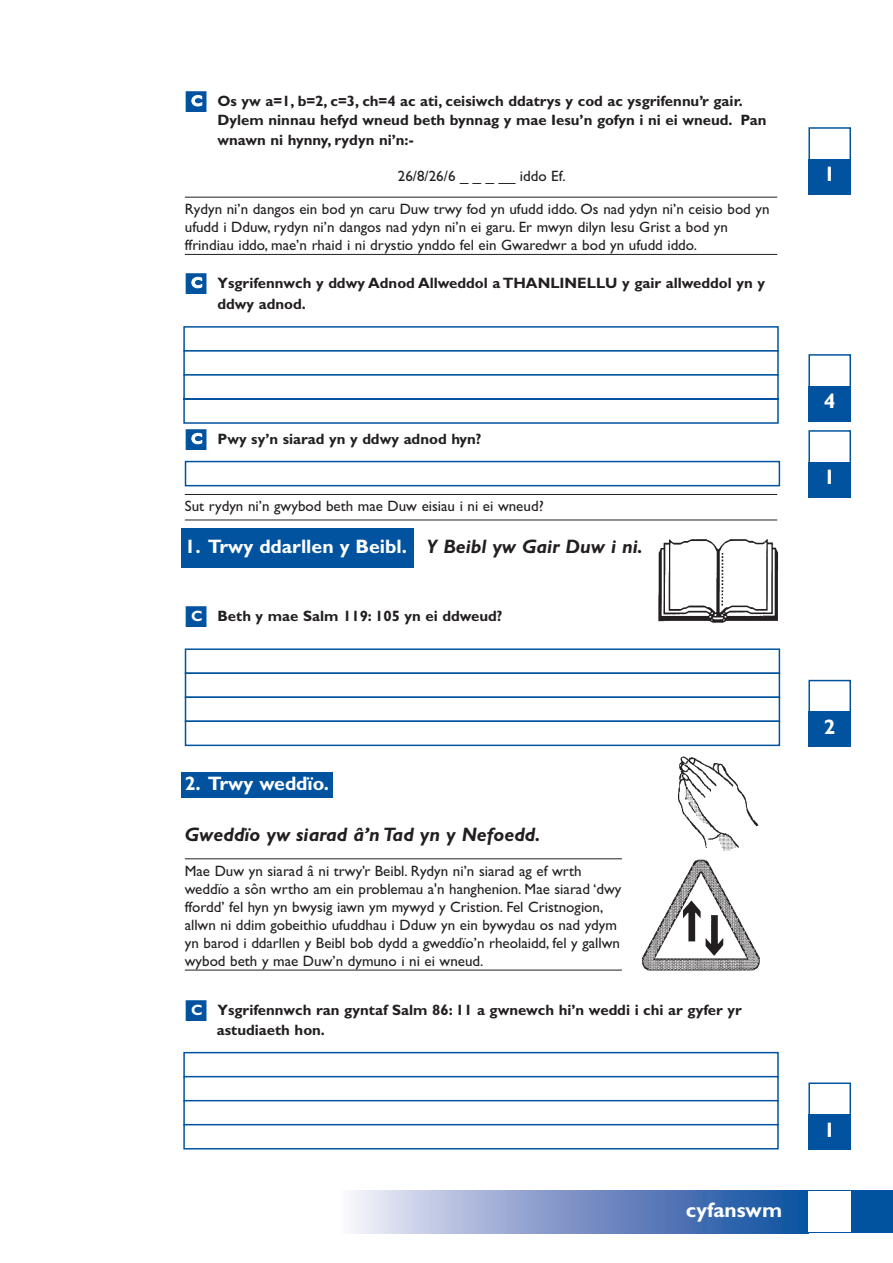
<style>
.page{position:relative;width:893px;height:1263px;background:#fff}
.page>*{position:absolute;margin:0;border:0;box-sizing:border-box;transform-origin:0 0}
.t1{font:700 21px "Gill Sans";color:#fff}
.t2{font:700 19.5px "Gill Sans";color:#fff}
.t3{font:italic 700 19.5px "Gill Sans";color:#231f20}
.t4{font:15px/18px "Gill Sans";color:#231f20}
.t5{font:700 15px/19.5px "Gill Sans";color:#231f20}
.s1{color:#0153a0}
.s2{color:#fff}
.s3{font-style:italic;color:#231f20}
</style>
<div class="page">
<div style="left:181px;top:528px;width:232px;height:40px;background:#0153a0"></div>
<div style="left:181px;top:773px;width:152px;height:25px;background:#0153a0"></div>
<hr style="left:185px;top:197px;width:592px;height:1px;background:#231f20">
<hr style="left:185px;top:254px;width:592px;height:1px;background:#231f20">
<hr style="left:185px;top:494px;width:592px;height:1px;background:#231f20">
<hr style="left:185px;top:520px;width:592px;height:1px;background:#231f20">
<hr style="left:185px;top:859px;width:437px;height:1px;background:#231f20">
<hr style="left:185px;top:970px;width:437px;height:1px;background:#231f20">
<div style="left:808px;top:127px;width:43px;height:34px;border:2px solid #0153a0"></div>
<div style="left:808px;top:159px;width:43px;height:35px;background:#0153a0"></div>
<div style="left:808px;top:354px;width:43px;height:34px;border:2px solid #0153a0"></div>
<div style="left:808px;top:386px;width:43px;height:35px;background:#0153a0"></div>
<div style="left:808px;top:430px;width:43px;height:34px;border:2px solid #0153a0"></div>
<div style="left:808px;top:462px;width:43px;height:35px;background:#0153a0"></div>
<div style="left:808px;top:680px;width:43px;height:34px;border:2px solid #0153a0"></div>
<div style="left:808px;top:711px;width:43px;height:36px;background:#0153a0"></div>
<div style="left:808px;top:1083px;width:43px;height:33px;border:2px solid #0153a0"></div>
<div style="left:808px;top:1114px;width:43px;height:36px;background:#0153a0"></div>
<div style="left:185px;top:648px;width:595px;height:26px;border:2px solid #0153a0"></div>
<div style="left:185px;top:672px;width:595px;height:26px;border:2px solid #0153a0"></div>
<div style="left:185px;top:696px;width:595px;height:26px;border:2px solid #0153a0"></div>
<div style="left:185px;top:721px;width:595px;height:25px;border:2px solid #0153a0"></div>
<img style="left:641px;top:859px;width:119px;height:112px">
<div style="left:183px;top:1052px;width:596px;height:25px;border:2px solid #0153a0"></div>
<div style="left:183px;top:1076px;width:596px;height:26px;border:2px solid #0153a0"></div>
<div style="left:183px;top:1100px;width:596px;height:26px;border:2px solid #0153a0"></div>
<div style="left:183px;top:1124px;width:596px;height:26px;border:2px solid #0153a0"></div>
<div style="left:183px;top:326px;width:596px;height:26px;border:2px solid #0153a0"></div>
<div style="left:183px;top:350px;width:596px;height:26px;border:2px solid #0153a0"></div>
<svg style="left:183px;top:373px;width:598px;height:114px"></svg>
<img style="left:658px;top:539px;width:121px;height:84px">
<img style="left:678px;top:756px;width:81px;height:95px">
<div style="left:808px;top:1191px;width:84px;height:42px;background:#0153a0"></div>
<div style="left:341px;top:1191px;width:467px;height:42px;background:linear-gradient(to right,#f3ebf7,#0a469b)"></div>
<div style="left:808px;top:1191px;width:43px;height:41px;background:#fff"></div>
<p class="t5" style="left:217px;top:93px;width:550px;text-indent:-33px"><span class="s1">■</span><span class="s2">C</span> Os yw a=1, b=2, c=3, ch=4 ac ati, ceisiwch ddatrys y cod ac ysgrifennu’r gair.<br>Dylem ninnau hefyd wneud beth bynnag y mae Iesu’n gofyn i ni ei wneud. Pan wnawn ni hynny, rydyn ni’n:-</p>
<p class="t4" style="left:398px;top:168px;width:169px">26/8/26/6 _ _ _ __ iddo Ef.</p>
<p class="t4" style="left:185px;top:202px;width:586px">Rydyn ni’n dangos ein bod yn caru Duw trwy fod yn ufudd iddo. Os nad ydyn ni’n ceisio bod yn ufudd i Dduw, rydyn ni’n dangos nad ydyn ni’n ei garu. Er mwyn dilyn Iesu Grist a bod yn ffrindiau iddo, mae’n rhaid i ni drystio ynddo fel ein Gwaredwr a bod yn ufudd iddo.</p>
<p class="t5" style="left:217px;top:274px;width:549px;line-height:21px;text-indent:-33px"><span class="s1">■</span><span class="s2">C</span> Ysgrifennwch y ddwy Adnod Allweddol a THANLINELLU y gair allweddol yn y ddwy adnod.</p>
<p class="t5" style="left:185px;top:431px;width:298px"><span class="s1">■</span><span class="s2">C</span> Pwy sy’n siarad yn y ddwy adnod hyn?</p>
<p class="t4" style="left:185px;top:499px;width:360px">Sut rydyn ni’n gwybod beth mae Duw eisiau i ni ei wneud?</p>
<h2 class="t2" style="left:185px;top:540px;width:460px">1. Trwy ddarllen y Beibl. <span class="s3">Y Beibl yw Gair Duw i ni.</span></h2>
<p class="t5" style="left:185px;top:608px;width:319px"><span class="s1">■</span><span class="s2">C</span> Beth y mae Salm 119: 105 yn ei ddweud?</p>
<h2 class="t2" style="left:185px;top:777px;width:146px">2. Trwy weddïo.</h2>
<h2 class="t3" style="left:185px;top:828px;width:357px">Gweddïo yw siarad â’n Tad yn y Nefoedd.</h2>
<p class="t4" style="left:185px;top:863px;width:438px">Mae Duw yn siarad â ni trwy’r Beibl. Rydyn ni’n siarad ag ef wrth weddïo a sôn wrtho am ein problemau a'n hanghenion. Mae siarad ‘dwy ffordd’ fel hyn yn bwysig iawn ym mywyd y Cristion. Fel Cristnogion, allwn ni ddim gobeithio ufuddhau i Dduw yn ein bywydau os nad ydym yn barod i ddarllen y Beibl bob dydd a gweddïo’n rheolaidd, fel y gallwn wybod beth y mae Duw’n dymuno i ni ei wneud.</p>
<p class="t5" style="left:217px;top:1002px;width:526px;text-indent:-32px"><span class="s1">■</span><span class="s2">C</span> Ysgrifennwch ran gyntaf Salm 86: 11 a gwnewch hi’n weddi i chi ar gyfer yr astudiaeth hon.</p>
<h1 class="t1" style="left:686px;top:1202px;width:98px">cyfanswm</h1>
<h1 class="t1" style="left:824px;top:167px;width:13px">1</h1>
<h1 class="t1" style="left:824px;top:394px;width:13px">4</h1>
<h1 class="t1" style="left:824px;top:470px;width:13px">1</h1>
<h1 class="t1" style="left:824px;top:720px;width:13px">2</h1>
<h1 class="t1" style="left:824px;top:1122px;width:13px">1</h1>
</div>
